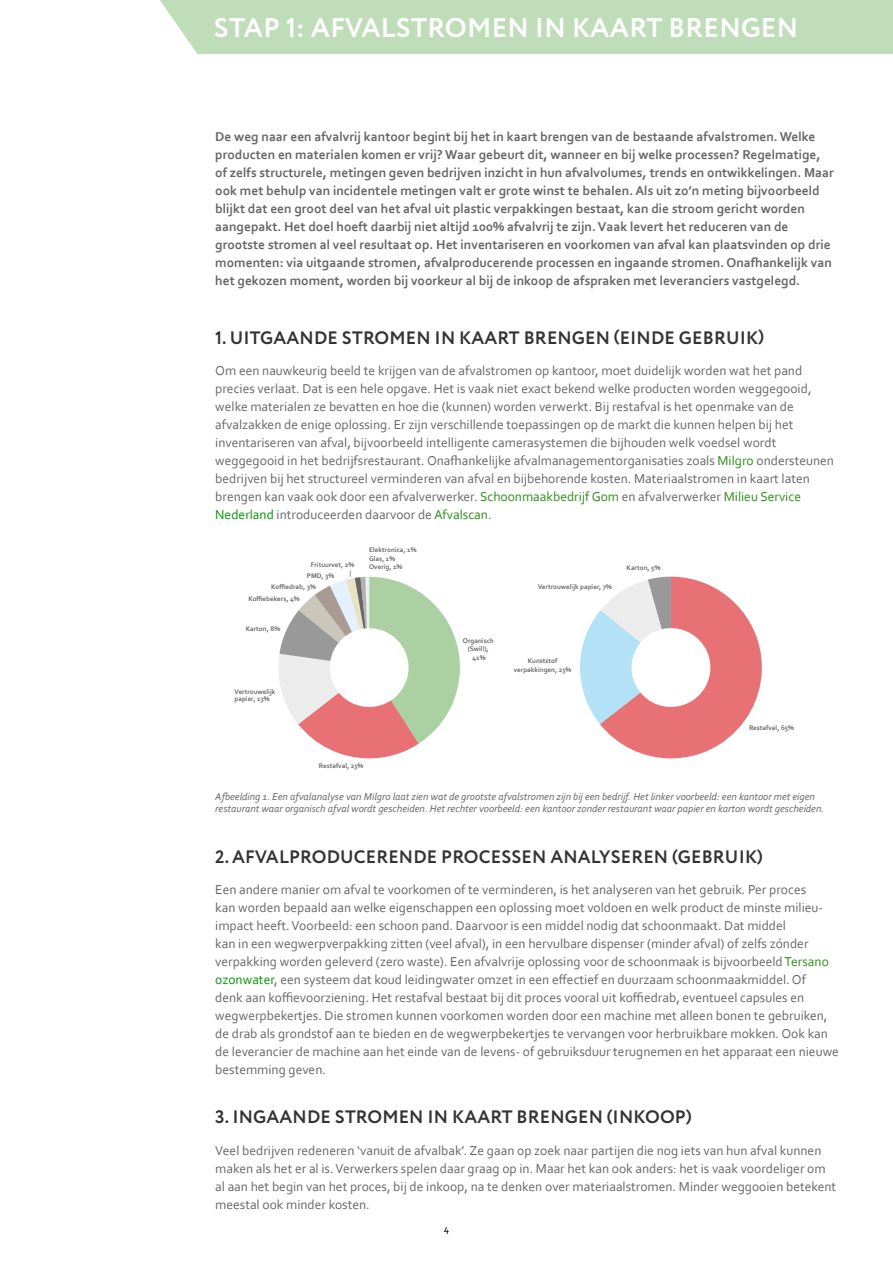
<style>
.page{position:relative;width:893px;height:1263px;background:#fff}
.page>*{position:absolute;margin:0;border:0;box-sizing:border-box;transform-origin:0 0}
.t1{font:700 27px "Circe";letter-spacing:.01em;color:#fff}
.t2{font:700 18px "Circe";letter-spacing:.01em;color:#333}
.t3{font:13.5px/18px "Corbel";color:#666}
.t4{font:700 13.5px/18px "Corbel";color:#666}
.t5{font:italic 10.5px/12px "Corbel";color:#666}
.t6{font:10.5px "Corbel";color:#000}
.t7{font:700 7.05px/8.4px "Corbel";color:#666;text-align:center}
.s1{color:#2c8d17}
.s2{color:#009500}
</style>
<div class="page">
<div style="left:160px;top:0;width:733px;height:54px;background:#c0ddb9"></div>
<svg style="left:278px;top:570px;width:182px;height:188px"></svg>
<svg style="left:580px;top:577px;width:182px;height:181px"></svg>
<h1 class="t1" style="left:214px;top:9px;width:586px">STAP 1: AFVALSTROMEN IN KAART BRENGEN</h1>
<p class="t4" style="left:215px;top:127px;width:620px">De weg naar een afvalvrij kantoor begint bij het in kaart brengen van de bestaande afvalstromen. Welke producten en materialen komen er vrij? Waar gebeurt dit, wanneer en bij welke processen? Regelmatige, of zelfs structurele, metingen geven bedrijven inzicht in hun afvalvolumes, trends en ontwikkelingen. Maar ook met behulp van incidentele metingen valt er grote winst te behalen. Als uit zo’n meting bijvoorbeeld blijkt dat een groot deel van het afval uit plastic verpakkingen bestaat, kan die stroom gericht worden aangepakt. Het doel hoeft daarbij niet altijd 100% afvalvrij te zijn. Vaak levert het reduceren van de grootste stromen al veel resultaat op. Het inventariseren en voorkomen van afval kan plaatsvinden op drie momenten: via uitgaande stromen, afvalproducerende processen en ingaande stromen. Onafhankelijk van het gekozen moment, worden bij voorkeur al bij de inkoop de afspraken met leveranciers vastgelegd.</p>
<h2 class="t2" style="left:215px;top:325px;width:550px">1. UITGAANDE STROMEN IN KAART BRENGEN (EINDE GEBRUIK)</h2>
<p class="t3" style="left:215px;top:361px;width:620px">Om een nauwkeurig beeld te krijgen van de afvalstromen op kantoor, moet duidelijk worden wat het pand precies verlaat. Dat is een hele opgave. Het is vaak niet exact bekend welke producten worden weggegooid, welke materialen ze bevatten en hoe die (kunnen) worden verwerkt. Bij restafval is het openmake van de afvalzakken de enige oplossing. Er zijn verschillende toepassingen op de markt die kunnen helpen bij het inventariseren van afval, bijvoorbeeld intelligente camerasystemen die bijhouden welk voedsel wordt weggegooid in het bedrijfsrestaurant. Onafhankelijke afvalmanagementorganisaties zoals <span class="s1">Milgro</span> ondersteunen bedrijven bij het structureel verminderen van afval en bijbehorende kosten. Materiaalstromen in kaart laten brengen kan vaak ook door een afvalverwerker. <span class="s1">Schoonmaakbedrijf Gom</span> en afvalverwerker <span class="s1">Milieu Service </span><span class="s2">Nederland</span> introduceerden daarvoor de <span class="s1">Afvalscan</span>.</p>
<p class="t7" style="left:311px;top:560px;width:45px">Frituurvet, 2%</p>
<p class="t7" style="left:307px;top:571px;width:29px">PMD, 3%</p>
<p class="t7" style="left:271px;top:582px;width:46px">Koffiedrab, 3%</p>
<p class="t7" style="left:248px;top:594px;width:53px">Koffiebekers, 4%</p>
<p class="t7" style="left:246px;top:624px;width:36px">Karton, 8%</p>
<p class="t7" style="left:369px;top:545px;width:49px;text-align:left">Elektronica, 1%<br>Glas, 1%<br>Overig, 1%</p>
<p class="t7" style="left:235px;top:688px;width:42px;line-height:6.8px;text-align:left">Vertrouwelijk papier, 13%</p>
<p class="t7" style="left:319px;top:761px;width:46px">Restafval, 23%</p>
<p class="t7" style="left:463px;top:636px;width:32px">Organisch (Swill),<br>41%</p>
<p class="t7" style="left:538px;top:583px;width:76px">Vertrouwelijk papier, 7%</p>
<p class="t7" style="left:627px;top:563px;width:35px">Karton, 5%</p>
<p class="t7" style="left:514px;top:657px;width:59px">Kunststof verpakkingen, 23%</p>
<p class="t7" style="left:749px;top:723px;width:47px">Restafval, 65%</p>
<p class="t5" style="left:215px;top:790px;width:611px">Afbeelding 1. Een afvalanalyse van Milgro laat zien wat de grootste afvalstromen zijn bij een bedrijf. Het linker voorbeeld: een kantoor met eigen restaurant waar organisch afval wordt gescheiden. Het rechter voorbeeld: een kantoor zonder restaurant waar papier en karton wordt gescheiden.</p>
<h2 class="t2" style="left:215px;top:844px;width:549px">2. AFVALPRODUCERENDE PROCESSEN ANALYSEREN (GEBRUIK)</h2>
<p class="t3" style="left:215px;top:880px;width:625px">Een andere manier om afval te voorkomen of te verminderen, is het analyseren van het gebruik. Per proces<br>kan worden bepaald aan welke eigenschappen een oplossing moet voldoen en welk product de minste milieu&shy;impact heeft. Voorbeeld: een schoon pand. Daarvoor is een middel nodig dat schoonmaakt. Dat middel<br>kan in een wegwerpverpakking zitten (veel afval), in een hervulbare dispenser (minder afval) of zelfs zónder verpakking worden geleverd (zero waste). Een afvalvrije oplossing voor de schoonmaak is bijvoorbeeld <span class="s1">Tersano </span><span class="s2">ozonwater</span>, een systeem dat koud leidingwater omzet in een effectief en duurzaam schoonmaakmiddel. Of<br>denk aan koffievoorziening. Het restafval bestaat bij dit proces vooral uit koffiedrab, eventueel capsules en wegwerpbekertjes. Die stromen kunnen voorkomen worden door een machine met alleen bonen te gebruiken, de drab als grondstof aan te bieden en de wegwerpbekertjes te vervangen voor herbruikbare mokken. Ook kan de leverancier de machine aan het einde van de levens- of gebruiksduur terugnemen en het apparaat een nieuwe bestemming geven.</p>
<h2 class="t2" style="left:215px;top:1105px;width:478px">3. INGAANDE STROMEN IN KAART BRENGEN (INKOOP)</h2>
<p class="t3" style="left:215px;top:1141px;width:623px">Veel bedrijven redeneren ‘vanuit de afvalbak’. Ze gaan op zoek naar partijen die nog iets van hun afval kunnen maken als het er al is. Verwerkers spelen daar graag op in. Maar het kan ook anders: het is vaak voordeliger om al aan het begin van het proces, bij de inkoop, na te denken over materiaalstromen. Minder weggooien betekent meestal ook minder kosten.</p>
<p class="t6" style="left:444px;top:1222px;width:7px">4</p>
</div>
